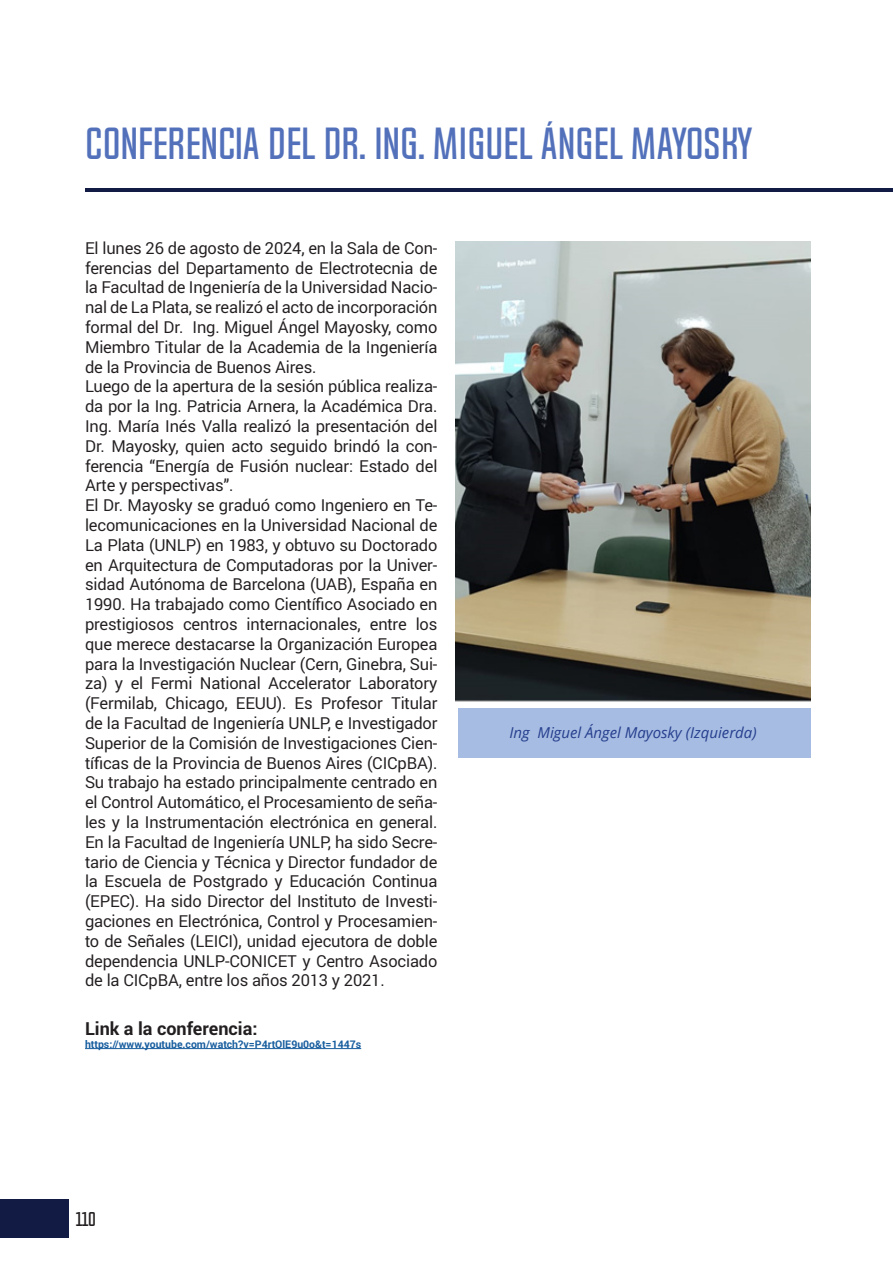
<style>
.page{position:relative;width:893px;height:1263px;background:#fff}
.page>*{position:absolute;margin:0;border:0;box-sizing:border-box;transform-origin:0 0}
.t1{font:40.5px "Chosence";color:#5371bb}
.t2{font:700 18px "Roboto";color:#231f20}
.t3{font:18px "Chosence";color:#231f20}
.t4{font:16.5px/19.8px "Roboto";letter-spacing:-.01em;color:#231f20;text-align:justify}
.t5{font:italic 15px "Open Sans";color:#253f8e}
.t6{font:700 10.5px "Roboto";color:#175d9e}
</style>
<div class="page">
<div style="left:0;top:1199px;width:68px;height:38px;background:#121b43"></div>
<hr style="left:85px;top:189px;width:808px;height:3px;background:#121b43">
<div style="left:458px;top:708px;width:352px;height:50px;background:#a7bce2"></div>
<hr style="left:85px;top:1048px;width:276px;height:1px;background:#175d9e">
<img style="left:455px;top:241px;width:355px;height:461px">
<p class="t1" style="left:85px;top:121px;width:669px">CONFERENCIA DEL DR. ING. MIGUEL ÁNGEL MAYOSKY</p>
<p class="t4" style="left:85px;top:237px;width:354px">El lunes 26 de agosto de 2024, en la Sala de Con&shy;ferencias del Departamento de Electrotecnia de la Facultad de Ingeniería de la Universidad Nacio&shy;nal de La Plata, se realizó el acto de incorporación formal del Dr. Ing. Miguel Ángel Mayosky, como Miembro Titular de la Academia de la Ingeniería de la Provincia de Buenos Aires.</p>
<p class="t4" style="left:85px;top:376px;width:354px">Luego de la apertura de la sesión pública realiza&shy;da por la Ing. Patricia Arnera, la Académica Dra.<br>Ing. María Inés Valla realizó la presentación del Dr. Mayosky, quien acto seguido brindó la con&shy;ferencia “Energía de Fusión nuclear: Estado del Arte y perspectivas”.</p>
<p class="t4" style="left:85px;top:495px;width:354px">El Dr. Mayosky se graduó como Ingeniero en Te&shy;lecomunicaciones en la Universidad Nacional de La Plata (UNLP) en 1983, y obtuvo su Doctorado en Arquitectura de Computadoras por la Univer&shy;sidad Autónoma de Barcelona (UAB), España en 1990. Ha trabajado como Científico Asociado en prestigiosos centros internacionales, entre los que merece destacarse la Organización Europea para la Investigación Nuclear (Cern, Ginebra, Sui&shy;za) y el Fermi National Accelerator Laboratory (Fermilab, Chicago, EEUU). Es Profesor Titular de la Facultad de Ingeniería UNLP, e Investigador Superior de la Comisión de Investigaciones Cien&shy;tíficas de la Provincia de Buenos Aires (CICpBA).<br>Su trabajo ha estado principalmente centrado en el Control Automático, el Procesamiento de seña&shy;les y la Instrumentación electrónica en general.<br>En la Facultad de Ingeniería UNLP, ha sido Secre&shy;tario de Ciencia y Técnica y Director fundador de la Escuela de Postgrado y Educación Continua (EPEC). Ha sido Director del Instituto de Investi&shy;gaciones en Electrónica, Control y Procesamien&shy;to de Señales (LEICI), unidad ejecutora de doble dependencia UNLP-CONICET y Centro Asociado de la CICpBA, entre los años 2013 y 2021.</p>
<p class="t2" style="left:85px;top:1016px;width:174px">Link a la conferencia:</p>
<p class="t6" style="left:85px;top:1037px;width:278px">https://www.youtube.com/watch?v=P4rtOlE9u0o&amp;t=1447s</p>
<p class="t3" style="left:76px;top:1209px;width:22px">110</p>
<p class="t5" style="left:509px;top:722px;width:249px">Ing Miguel Ángel Mayosky (Izquierda)</p>
</div>
